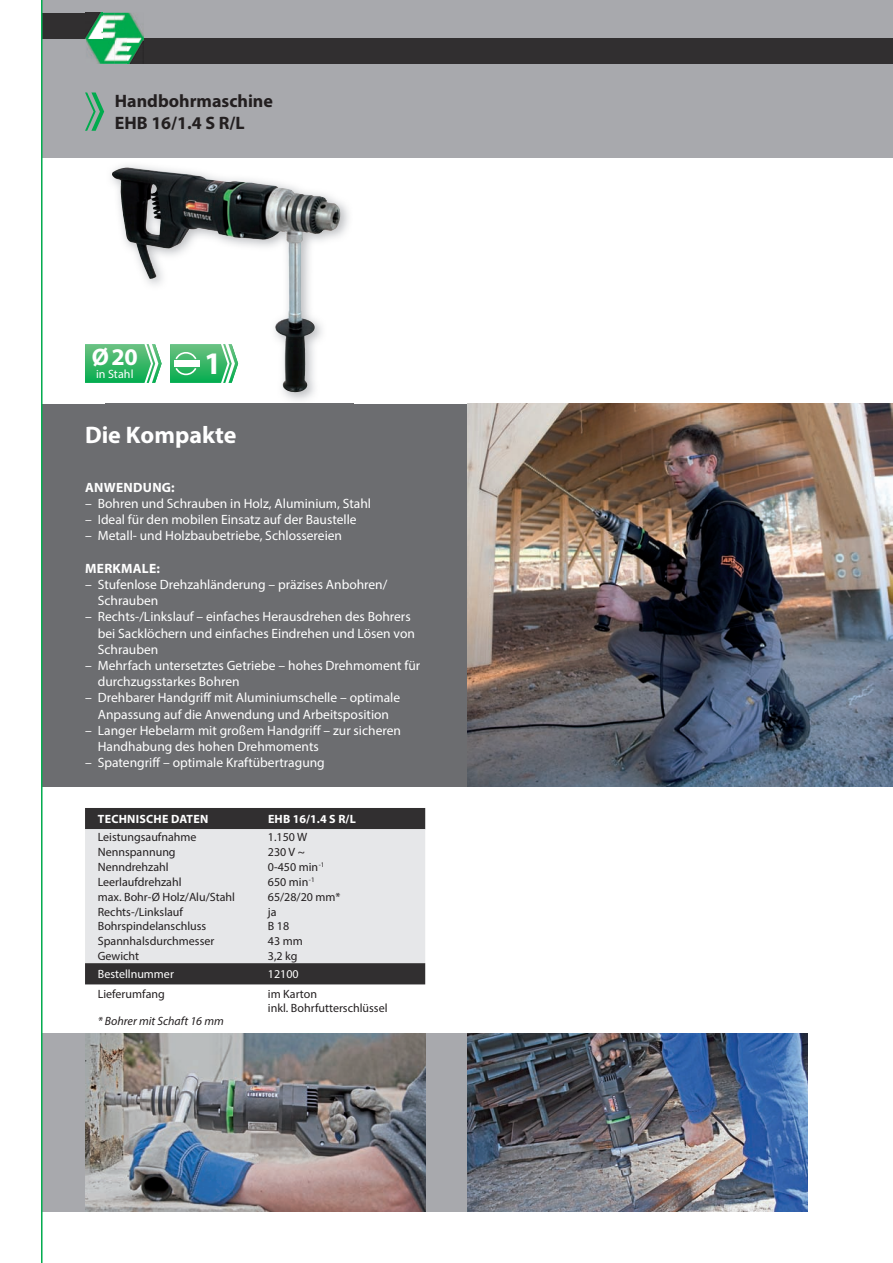
<style>
.page{position:relative;width:893px;height:1263px;background:#fff}
.page>*{position:absolute;margin:0;border:0;box-sizing:border-box;transform-origin:0 0}
.t1{font:700 31.5px "Myriad Pro";color:#fff}
.t2{font:700 24px "Myriad Pro";color:#fff}
.t3{font:700 18px/21.6px "Myriad Pro";color:#231f20}
.t4{font:13.5px/16.2px "Myriad Pro";color:#fff}
.t5{font:700 13.5px "Myriad Pro";letter-spacing:.02em;color:#fff}
.t6{font:12px/14.4px "Myriad Pro";color:#231f20}
.t7{font:700 12px "Myriad Pro";letter-spacing:.02em;color:#fff}
.t8{font:12px "Myriad Pro";color:#fff}
.t9{font:italic 12px "Myriad Pro";color:#231f20}
</style>
<div class="page">
<div style="left:0;top:0;width:893px;height:157px;background:#a8a9ad"></div>
<div style="left:0;top:404px;width:893px;height:383px;background:#6c6d70"></div>
<div style="left:128px;top:38px;width:765px;height:26px;background:#312f30"></div>
<div style="left:0;top:13px;width:102px;height:25px;background:#312f30"></div>
<img style="left:86px;top:13px;width:58px;height:51px">
<img style="left:128px;top:38px;width:16px;height:26px">
<img style="left:86px;top:13px;width:16px;height:25px">
<div style="left:0;top:1033px;width:808px;height:179px;background:#a8a9ad"></div>
<img style="left:468px;top:404px;width:425px;height:383px">
<img style="left:106px;top:165px;width:247px;height:239px">
<img style="left:112px;top:168px;width:34px;height:102px">
<img style="left:468px;top:1033px;width:340px;height:179px">
<img style="left:85px;top:1033px;width:340px;height:179px">
<svg style="left:85px;top:92px;width:19px;height:39px"></svg>
<svg style="left:85px;top:338px;width:77px;height:51px"></svg>
<svg style="left:170px;top:338px;width:68px;height:51px"></svg>
<div style="left:85px;top:808px;width:340px;height:21px;background:#312f30"></div>
<div style="left:85px;top:829px;width:340px;height:134px;background:#e6e7e9"></div>
<div style="left:85px;top:963px;width:340px;height:21px;background:#312f30"></div>
<div style="left:0;top:0;width:43px;height:1263px;background:#fff"></div>
<h3 class="t3" style="left:115px;top:90px;width:160px">Handbohrmaschine<br>EHB 16/1.4 S R/L</h3>
<h2 class="t2" style="left:92px;top:341px;width:48px">Ø20</h2>
<p class="t8" style="left:96px;top:367px;width:39px">in Stahl</p>
<h1 class="t1" style="left:204px;top:343px;width:19px">1</h1>
<h2 class="t2" style="left:85px;top:419px;width:153px">Die Kompakte</h2>
<p class="t5" style="left:85px;top:478px;width:91px">ANWENDUNG:</p>
<p class="t4" style="left:85px;top:495px;width:288px">– Bohren und Schrauben in Holz, Aluminium, Stahl</p>
<p class="t4" style="left:85px;top:511px;width:273px">– Ideal für den mobilen Einsatz auf der Baustelle</p>
<p class="t4" style="left:85px;top:528px;width:259px">– Metall- und Holzbaubetriebe, Schlossereien</p>
<p class="t5" style="left:85px;top:559px;width:76px">MERKMALE:</p>
<p class="t4" style="left:98px;top:576px;width:291px;text-indent:-13px">– Stufenlose Drehzahländerung – präzises Anbohren/<br>Schrauben</p>
<p class="t4" style="left:98px;top:609px;width:319px;text-indent:-13px">– Rechts-/Linkslauf – einfaches Herausdrehen des Bohrers bei Sacklöchern und einfaches Eindrehen und Lösen von<br>Schrauben</p>
<p class="t4" style="left:98px;top:657px;width:324px;text-indent:-13px">– Mehrfach untersetztes Getriebe – hohes Drehmoment für durchzugsstarkes Bohren</p>
<p class="t4" style="left:85px;top:690px;width:317px;text-align:center">– Drehbarer Handgriff mit Aluminiumschelle – optimale<br>Anpassung auf die Anwendung und Arbeitsposition</p>
<p class="t4" style="left:98px;top:722px;width:305px;text-indent:-13px">– Langer Hebelarm mit großem Handgriff – zur sicheren<br>Handhabung des hohen Drehmoments</p>
<p class="t4" style="left:85px;top:754px;width:241px">– Spatengriff – optimale Kraftübertragung</p>
<p class="t7" style="left:98px;top:811px;width:112px">TECHNISCHE DATEN</p>
<p class="t7" style="left:268px;top:811px;width:89px">EHB 16/1.4 S R/L</p>
<p class="t6" style="left:98px;top:830px;width:100px">Leistungsaufnahme</p>
<p class="t6" style="left:268px;top:830px;width:41px">1.150 W</p>
<p class="t6" style="left:98px;top:845px;width:79px">Nennspannung</p>
<p class="t6" style="left:268px;top:845px;width:38px">230 V ~</p>
<p class="t6" style="left:98px;top:859px;width:72px">Nenndrehzahl</p>
<p class="t6" style="left:268px;top:859px;width:58px">0-450 min<sup>-1</sup></p>
<p class="t6" style="left:98px;top:874px;width:85px">Leerlaufdrehzahl</p>
<p class="t6" style="left:268px;top:874px;width:48px">650 min<sup>-1</sup></p>
<p class="t6" style="left:98px;top:889px;width:139px">max. Bohr-Ø Holz/Alu/Stahl</p>
<p class="t6" style="left:268px;top:889px;width:74px">65/28/20 mm*</p>
<p class="t6" style="left:98px;top:904px;width:87px">Rechts-/Linkslauf</p>
<p class="t6" style="left:268px;top:904px;width:10px">ja</p>
<p class="t6" style="left:98px;top:919px;width:110px">Bohrspindelanschluss</p>
<p class="t6" style="left:268px;top:919px;width:23px">B 18</p>
<p class="t6" style="left:98px;top:934px;width:118px">Spannhalsdurchmesser</p>
<p class="t6" style="left:268px;top:934px;width:36px">43 mm</p>
<p class="t6" style="left:98px;top:949px;width:43px">Gewicht</p>
<p class="t6" style="left:268px;top:949px;width:31px">3,2 kg</p>
<p class="t8" style="left:98px;top:967px;width:78px">Bestellnummer</p>
<p class="t8" style="left:268px;top:967px;width:32px">12100</p>
<p class="t6" style="left:98px;top:986px;width:69px">Lieferumfang</p>
<p class="t6" style="left:268px;top:986px;width:121px">im Karton<br>inkl. Bohrfutterschlüssel</p>
<p class="t9" style="left:98px;top:1014px;width:127px">* Bohrer mit Schaft 16 mm</p>
</div>
